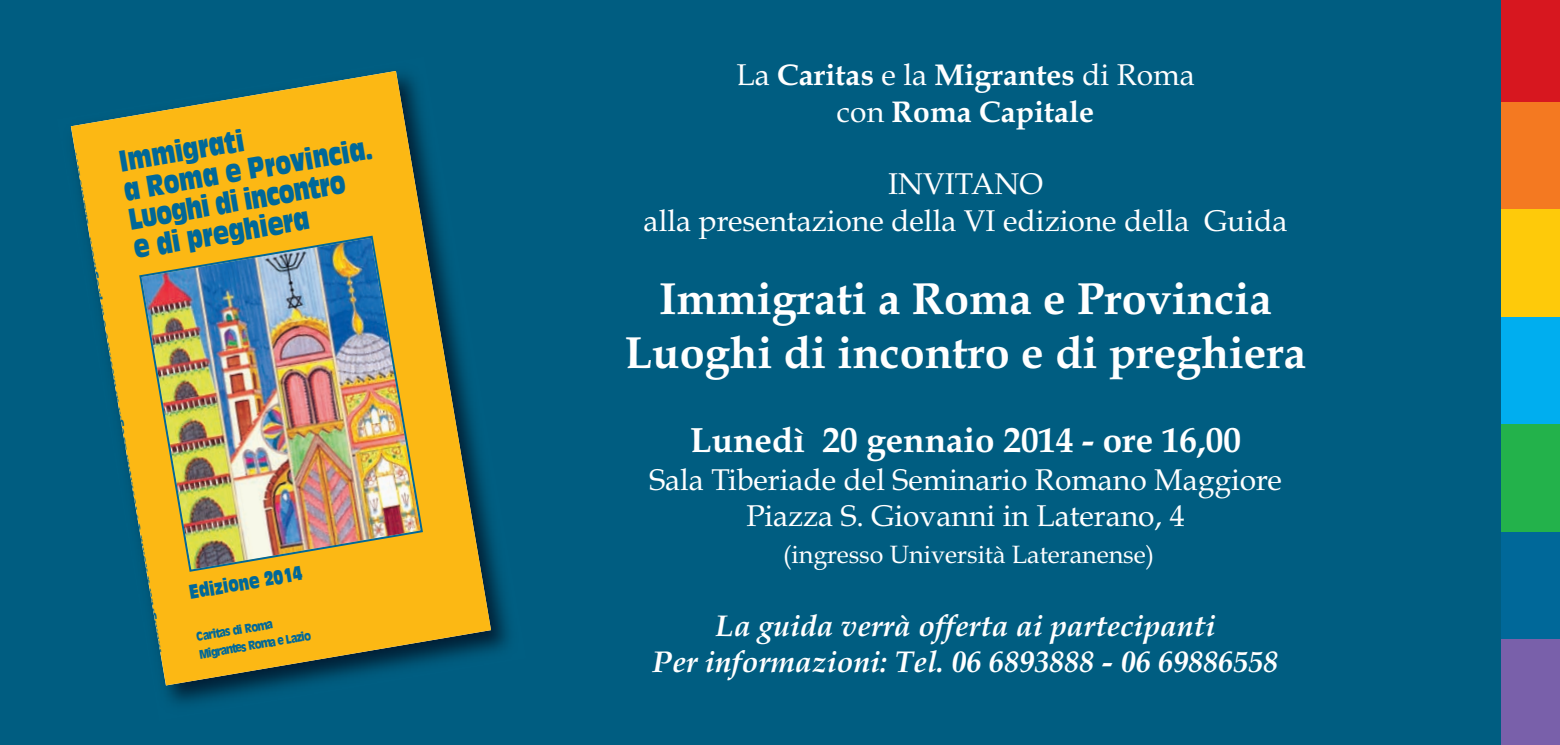
<style>
.page{position:relative;width:1560px;height:745px;background:#fff}
.page>*{position:absolute;margin:0;border:0;box-sizing:border-box;transform-origin:0 0}
.t1{font:700 45px/54px "Book Antiqua";color:#fff;text-align:center}
.t2{font:700 35px "Book Antiqua";color:#fff}
.t3{font:30px/36.2px "Book Antiqua";color:#fff;text-align:center}
.t4{font:italic 700 30px/36.2px "Book Antiqua";color:#fff;text-align:center}
.t5{font:700 30px/36.2px "Book Antiqua";color:#fff;text-align:center}
.t6{font:29.25px/29.2px "Antique Olive Compact";color:#006899;scale:.7 1}
.t7{font:25px "Book Antiqua";color:#fff}
.t8{font:19.5px "Antique Olive Compact";color:#006899;scale:.7 1}
.t9{font:900 11.75px/17.8px "Antique Olive Std";color:#006899;scale:.9 1}
.t10{font:10.75px "Antique Olive Compact";color:#006899}
.s1{font-weight:400}
</style>
<div class="page">
<div style="left:0;top:0;width:1554px;height:744px;background:#005d81"></div>
<div style="left:1500px;top:0;width:59px;height:102px;background:#d7171f"></div>
<div style="left:1500px;top:102px;width:59px;height:107px;background:#f47921"></div>
<div style="left:1500px;top:209px;width:59px;height:107px;background:#feca0a"></div>
<div style="left:1500px;top:316px;width:59px;height:108px;background:#00aeef"></div>
<div style="left:1500px;top:424px;width:59px;height:107px;background:#23b24b"></div>
<div style="left:1500px;top:531px;width:59px;height:108px;background:#006899"></div>
<div style="left:1500px;top:639px;width:59px;height:105px;background:#7960aa"></div>
<img style="left:70px;top:126px;width:439px;height:578px">
<svg style="left:71px;top:71px;width:420px;height:614px;fill:#fcb814"></svg>
<img style="left:138px;top:234px;width:286px;height:338px">
<svg style="left:71px;top:548px;width:15px;height:136px"></svg>
<p class="t6" style="left:116px;top:149px;width:361px;rotate:-10deg">Immigrati<br>a Roma e Provincia.<br>Luoghi di incontro<br>e di preghiera</p>
<p class="t10" style="left:155px;top:654px;width:510px;rotate:-100deg">Immigrati a Roma e Provincia. Luoghi di incontro e di preghiera <sub>Edizione</sub> <sub>2014</sub></p>
<p class="t8" style="left:188px;top:584px;width:165px;rotate:-10deg">Edizione 2014</p>
<p class="t9" style="left:195px;top:628px;width:127px;rotate:-10deg">Caritas di Roma<br>Migrantes Roma e Lazio</p>
<p class="t5" style="left:736px;top:57px;width:460px"><span class="s1">La</span> Caritas <span class="s1">e la</span> Migrantes <span class="s1">di Roma con</span> Roma Capitale</p>
<p class="t3" style="left:643px;top:166px;width:645px">INVITANO<br>alla presentazione della VI edizione della Guida</p>
<h1 class="t1" style="left:624px;top:271px;width:683px">Immigrati a Roma e Provincia<br>Luoghi di incontro e di preghiera</h1>
<p class="t2" style="left:690px;top:419px;width:552px">Lunedì 20 gennaio 2014 - ore 16,00</p>
<p class="t3" style="left:649px;top:461px;width:634px">Sala Tiberiade del Seminario Romano Maggiore<br>Piazza S. Giovanni in Laterano, 4</p>
<p class="t7" style="left:783px;top:539px;width:372px">(ingresso Università Lateranense)</p>
<p class="t4" style="left:652px;top:606px;width:627px">La guida verrà offerta ai partecipanti<br>Per informazioni: Tel. 06 6893888 - 06 69886558</p>
</div>
